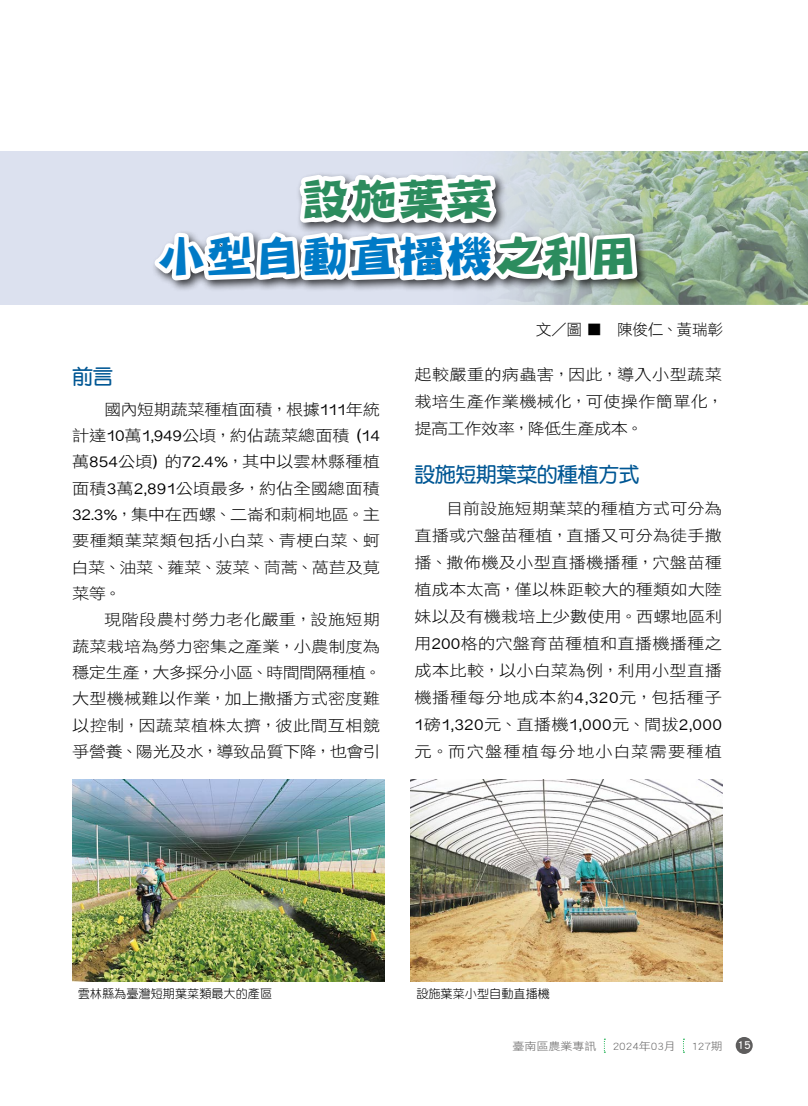
<style>
.page{position:relative;width:808px;height:1106px;background:#fff}
.page>*{position:absolute;margin:0;border:0;box-sizing:border-box;transform-origin:0 0}
.t1{font:43.2px/57.6px "DF Ping Ju W7 WINP BF";color:#2c8c5e;text-align:center;scale:1.11 1}
.t2{font:21px "DF Yuan Std W7";letter-spacing:-.03em;color:#005794}
.t3{font:15.6px/26.2px "DF Hei Std W3";letter-spacing:.01em;color:#000;text-align:justify;scale:1.11 1}
.t4{font:15.6px "Gujarati Sangam MN";letter-spacing:.015em;color:#000;scale:1.11 1}
.t5{font:15.6px "DF Hei Std W3";letter-spacing:.065em;color:#000;scale:1.11 1}
.t6{font:15.45px "DF Hei Std W3";letter-spacing:-.02em;color:#000}
.t7{font:12.15px "DF Yuan Std W3";color:#000}
.t8{font:10.8px "DF Hei Std W3";color:#5e5d5d;scale:1.11 1}
.t9{font:10.5px "Li Hei Pro";color:#fff}
.s1{color:#007ac6}
.s2{font-family:"Gujarati Sangam MN"}
.s3{font-family:"DF Hei Std W3"}
</style>
<div class="page">
<div style="left:736px;top:1037px;width:17px;height:17px;background:#5e5d5d;border-radius:50%"></div>
<div style="left:0;top:151px;width:808px;height:153px;background:#dce1ef"></div>
<img style="left:503px;top:151px;width:305px;height:153px">
<svg style="left:154px;top:166px;width:488px;height:138px"></svg>
<img style="left:72px;top:779px;width:312px;height:202px">
<img style="left:411px;top:779px;width:312px;height:202px">
<h1 class="t1" style="left:158px;top:170px;width:434px">設施葉菜<br><span class="s1">小型自動直播機</span>之利用</h1>
<h2 class="t2" style="left:72px;top:365px;width:43px">前言</h2>
<p class="t3" style="left:72px;top:396px;width:279px;text-indent:32px">國內短期蔬菜種植面積，根據<span class="s2">111</span>年統計達<span class="s2">10</span>萬<span class="s2">1,949</span>公頃，約佔蔬菜總面積 <span class="s2">(14</span>萬<span class="s2">854</span>公頃<span class="s2">)</span> 的<span class="s2">72.4%</span>，其中以雲林縣種植面積<span class="s2">3</span>萬<span class="s2">2,891</span>公頃最多，約佔全國總面積<span class="s2">32.3%</span>，集中在西螺、二崙和莿桐地區。主要種類葉菜類包括小白菜、青梗白菜、蚵白菜、油菜、蕹菜、菠菜、茼蒿、萵苣及莧菜等。</p>
<p class="t3" style="left:72px;top:606px;width:280px;text-indent:32px">現階段農村勞力老化嚴重，設施短期蔬菜栽培為勞力密集之產業，小農制度為穩定生產，大多採分小區、時間間隔種植。大型機械難以作業，加上撒播方式密度難以控制，因蔬菜植株太擠，彼此間互相競爭營養、陽光及水，導致品質下降，也會引</p>
<p class="t6" style="left:536px;top:321px;width:189px">文／圖 ■ 陳俊仁、黃瑞彰</p>
<p class="t3" style="left:414px;top:361px;width:280px;line-height:27px">起較嚴重的病蟲害，因此，導入小型蔬菜栽培生產作業機械化，可使操作簡單化，提高工作效率，降低生產成本。</p>
<h2 class="t2" style="left:414px;top:463px;width:227px">設施短期葉菜的種植方式</h2>
<p class="t3" style="left:414px;top:494px;width:279px;line-height:27px;text-indent:32px">目前設施短期葉菜的種植方式可分為直播或穴盤苗種植，直播又可分為徒手撒播、撒佈機及小型直播機播種，穴盤苗種植成本太高，僅以株距較大的種類如大陸妹以及有機栽培上少數使用。西螺地區利用<span class="s2">200</span>格的穴盤育苗種植和直播機播種之成本比較，以小白菜為例，利用小型直播機播種每分地成本約<span class="s2">4,320</span>元，包括種子</p>
<p class="t4" style="left:414px;top:715px;width:279px">1<span class="s3">磅</span>1,320<span class="s3">元、直播機</span>1,000<span class="s3">元、間拔</span>2,000</p>
<p class="t5" style="left:414px;top:743px;width:279px">元。而穴盤種植每分地小白菜需要種植</p>
<p class="t7" style="left:78px;top:987px;width:196px">雲林縣為臺灣短期葉菜類最大的產區</p>
<p class="t7" style="left:416px;top:987px;width:135px">設施葉菜小型自動直播機</p>
<p class="t8" style="left:512px;top:1039px;width:77px">臺南區農業專訊</p>
<p class="t8" style="left:613px;top:1039px;width:58px">2024年03月</p>
<p class="t8" style="left:691px;top:1039px;width:30px">127期</p>
<p class="t9" style="left:737px;top:1040px;width:15px">15</p>
</div>
